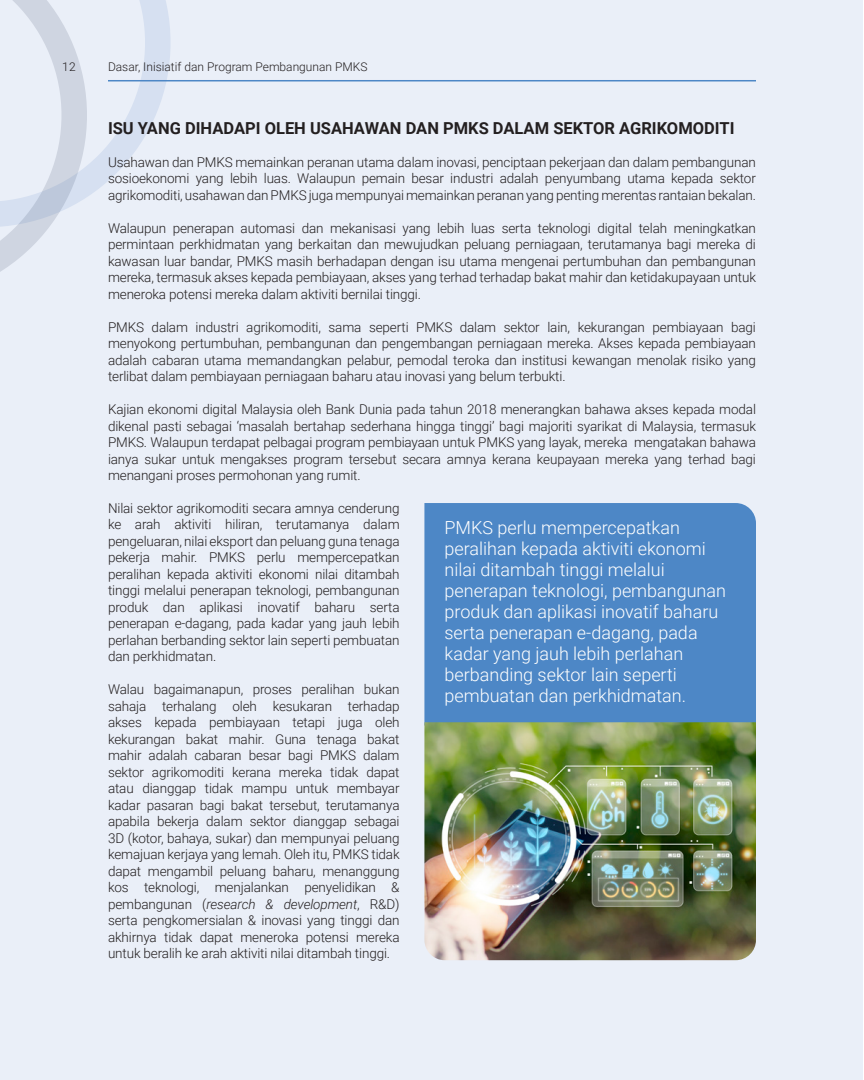
<style>
.page{position:relative;width:864px;height:1080px;background:#fff}
.page>*{position:absolute;margin:0;border:0;box-sizing:border-box;transform-origin:0 0}
.t1{font:300 18px/21px "Roboto";color:#fff}
.t2{font:700 16.5px "Roboto";color:#231f20}
.t3{font:300 13.5px/16.5px "Roboto";letter-spacing:-.01em;color:#231f20;text-align:justify}
.t4{font:300 12px "Roboto";color:#231f20}
.s1{font-style:italic}
</style>
<div class="page">
<div style="left:0;top:0;width:862px;height:1080px;background:#eaeff8"></div>
<svg style="left:91px;top:0;width:84px;height:194px"></svg>
<svg style="left:0;top:0;width:91px;height:272px"></svg>
<hr style="left:108px;top:80px;width:648px;height:1px;background:#4d87c6">
<div style="left:424px;top:503px;width:332px;height:219px;background:#4d87c6"></div>
<img style="left:424px;top:722px;width:332px;height:238px">
<p class="t4" style="left:62px;top:59px;width:15px">12</p>
<p class="t4" style="left:108px;top:59px;width:261px">Dasar, Inisiatif dan Program Pembangunan PMKS</p>
<p class="t2" style="left:108px;top:116px;width:628px">ISU YANG DIHADAPI OLEH USAHAWAN DAN PMKS DALAM SEKTOR AGRIKOMODITI</p>
<p class="t3" style="left:108px;top:153px;width:650px">Usahawan dan PMKS memainkan peranan utama dalam inovasi, penciptaan pekerjaan dan dalam pembangunan sosioekonomi yang lebih luas. Walaupun pemain besar industri adalah penyumbang utama kepada sektor agrikomoditi, usahawan dan PMKS juga mempunyai memainkan peranan yang penting merentas rantaian bekalan.</p>
<p class="t3" style="left:108px;top:219px;width:650px">Walaupun penerapan automasi dan mekanisasi yang lebih luas serta teknologi digital telah meningkatkan permintaan perkhidmatan yang berkaitan dan mewujudkan peluang perniagaan, terutamanya bagi mereka di kawasan luar bandar, PMKS masih berhadapan dengan isu utama mengenai pertumbuhan dan pembangunan mereka, termasuk akses kepada pembiayaan, akses yang terhad terhadap bakat mahir dan ketidakupayaan untuk meneroka potensi mereka dalam aktiviti bernilai tinggi.</p>
<p class="t3" style="left:108px;top:318px;width:649px">PMKS dalam industri agrikomoditi, sama seperti PMKS dalam sektor lain, kekurangan pembiayaan bagi menyokong pertumbuhan, pembangunan dan pengembangan perniagaan mereka. Akses kepada pembiayaan adalah cabaran utama memandangkan pelabur, pemodal teroka dan institusi kewangan menolak risiko yang terlibat dalam pembiayaan perniagaan baharu atau inovasi yang belum terbukti.</p>
<p class="t3" style="left:108px;top:401px;width:650px">Kajian ekonomi digital Malaysia oleh Bank Dunia pada tahun 2018 menerangkan bahawa akses kepada modal dikenal pasti sebagai ‘masalah bertahap sederhana hingga tinggi’ bagi majoriti syarikat di Malaysia, termasuk PMKS. Walaupun terdapat pelbagai program pembiayaan untuk PMKS yang layak, mereka mengatakan bahawa ianya sukar untuk mengakses program tersebut secara amnya kerana keupayaan mereka yang terhad bagi menangani proses permohonan yang rumit.</p>
<p class="t3" style="left:108px;top:499px;width:293px">Nilai sektor agrikomoditi secara amnya cenderung ke arah aktiviti hiliran, terutamanya dalam pengeluaran, nilai eksport dan peluang guna tenaga pekerja mahir. PMKS perlu mempercepatkan peralihan kepada aktiviti ekonomi nilai ditambah tinggi melalui penerapan teknologi, pembangunan produk dan aplikasi inovatif baharu serta penerapan e-dagang, pada kadar yang jauh lebih perlahan berbanding sektor lain seperti pembuatan dan perkhidmatan.</p>
<p class="t3" style="left:108px;top:681px;width:293px">Walau bagaimanapun, proses peralihan bukan sahaja terhalang oleh kesukaran terhadap akses kepada pembiayaan tetapi juga oleh kekurangan bakat mahir. Guna tenaga bakat mahir adalah cabaran besar bagi PMKS dalam sektor agrikomoditi kerana mereka tidak dapat atau dianggap tidak mampu untuk membayar kadar pasaran bagi bakat tersebut, terutamanya apabila bekerja dalam sektor dianggap sebagai 3D (kotor, bahaya, sukar) dan mempunyai peluang kemajuan kerjaya yang lemah. Oleh itu, PMKS tidak dapat mengambil peluang baharu, menanggung kos teknologi, menjalankan penyelidikan &amp; pembangunan (<span class="s1">research &amp; development</span>, R&amp;D) serta pengkomersialan &amp; inovasi yang tinggi dan akhirnya tidak dapat meneroka potensi mereka untuk beralih ke arah aktiviti nilai ditambah tinggi.</p>
<p class="t1" style="left:445px;top:516px;width:283px">PMKS perlu mempercepatkan peralihan kepada aktiviti ekonomi nilai ditambah tinggi melalui penerapan teknologi, pembangunan produk dan aplikasi inovatif baharu serta penerapan e-dagang, pada kadar yang jauh lebih perlahan berbanding sektor lain seperti pembuatan dan perkhidmatan.</p>
</div>
